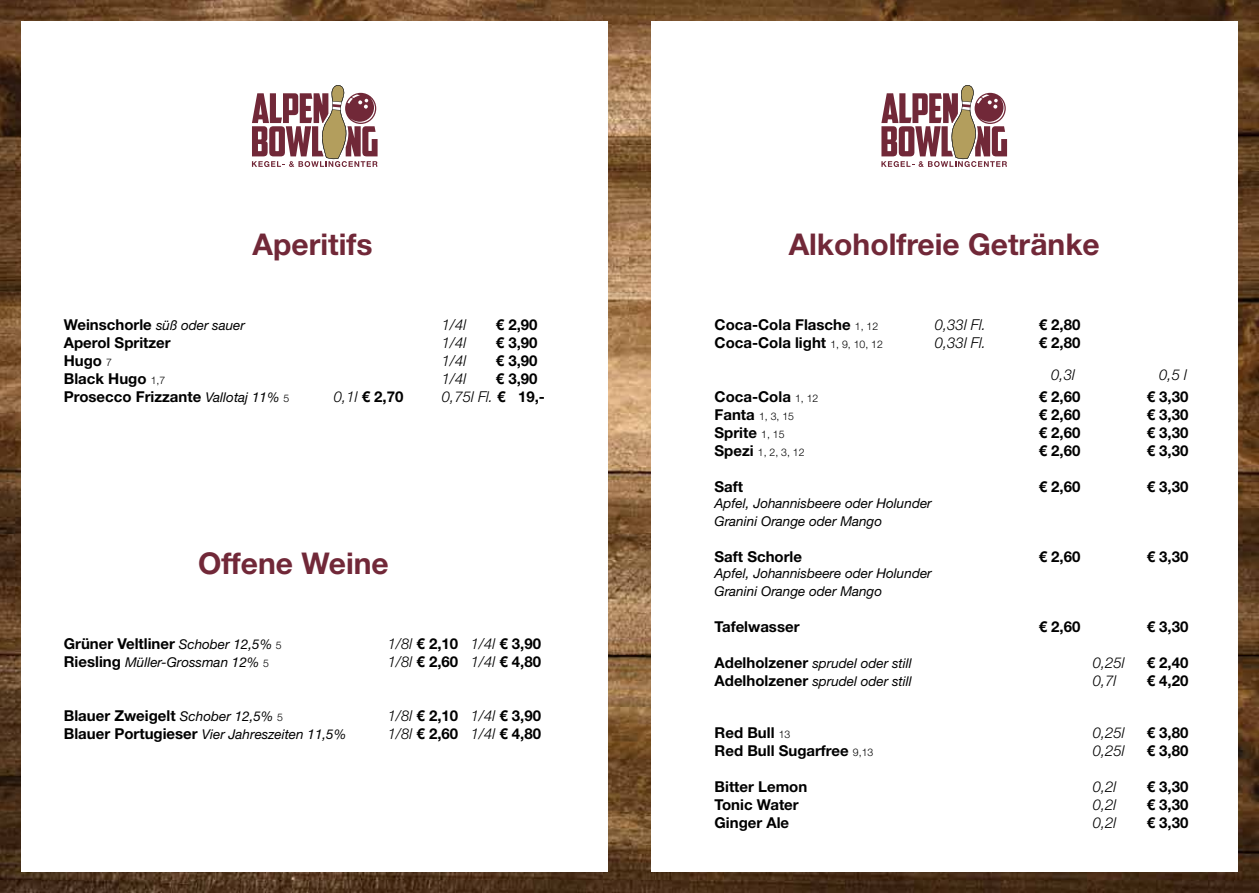
<style>
.page{position:relative;width:1259px;height:893px;background:#fff}
.page>*{position:absolute;margin:0;border:0;box-sizing:border-box;transform-origin:0 0}
.t1{font:700 30px "Helvetica Neue LT Std";color:#712838}
.t2{font:700 15px "Helvetica Neue LT Std";color:#000}
.t3{font:italic 300 15px "Helvetica Neue LT Std";color:#000}
.t4{font:italic 13.5px/18px "Helvetica Neue LT Std";color:#000}
.t5{font:300 10.5px "Helvetica Neue LT Std";color:#000}
.s1{font-weight:700;font-style:normal;font-size:15px}
.s2{font-weight:300;font-size:10.5px}
.s3{font-weight:400;font-style:italic;font-size:13.5px}
.s4{font-weight:300;font-style:italic}
.s5{font-weight:700;font-style:normal}
.s6{font-weight:300;font-style:normal;font-size:10.5px}
.s7{font-weight:700;font-size:15px}
</style>
<div class="page">
<img style="left:0;top:0;width:1259px;height:893px">
<div style="left:21px;top:21px;width:587px;height:851px;background:#fff"></div>
<div style="left:651px;top:21px;width:586px;height:851px;background:#fff"></div>
<svg style="left:881px;top:85px;width:126px;height:82px"></svg>
<svg style="left:252px;top:85px;width:125px;height:82px"></svg>
<h1 class="t1" style="left:253px;top:226px;width:121px">Aperitifs</h1>
<p class="t4" style="left:64px;top:316px;width:183px"><span class="s1">Weinschorle</span> süß oder sauer</p>
<p class="t3" style="left:442px;top:315px;width:26px">1/4l</p>
<p class="t2" style="left:496px;top:315px;width:43px">€ 2,90</p>
<p class="t2" style="left:64px;top:333px;width:108px">Aperol Spritzer</p>
<p class="t3" style="left:442px;top:333px;width:26px">1/4l</p>
<p class="t2" style="left:496px;top:333px;width:43px">€ 3,90</p>
<p class="t2" style="left:64px;top:351px;width:50px">Hugo <span class="s2">7</span></p>
<p class="t3" style="left:442px;top:351px;width:26px">1/4l</p>
<p class="t2" style="left:496px;top:351px;width:43px">€ 3,90</p>
<p class="t2" style="left:64px;top:369px;width:103px">Black Hugo <span class="s2">1,7</span></p>
<p class="t3" style="left:442px;top:369px;width:26px">1/4l</p>
<p class="t2" style="left:496px;top:369px;width:43px">€ 3,90</p>
<p class="t2" style="left:64px;top:387px;width:227px">Prosecco Frizzante <span class="s3">Vallotaj 11%</span> <span class="s2">5</span></p>
<p class="t2" style="left:334px;top:387px;width:71px"><span class="s4">0,1l</span> € 2,70</p>
<p class="t3" style="left:442px;top:387px;width:105px">0,75l Fl. <span class="s5">€ 19,-</span></p>
<h1 class="t1" style="left:198px;top:545px;width:192px">Offene Weine</h1>
<p class="t2" style="left:64px;top:634px;width:219px">Grüner Veltliner <span class="s3">Schober 12,5%</span> <span class="s2">5</span></p>
<p class="t2" style="left:388px;top:634px;width:155px"><span class="s4">1/8l</span> € 2,10 <span class="s4">1/4l</span> € 3,90</p>
<p class="t4" style="left:64px;top:652px;width:207px"><span class="s1">Riesling</span> Müller-Grossman 12% <span class="s6">5</span></p>
<p class="t2" style="left:388px;top:652px;width:155px"><span class="s4">1/8l</span> € 2,60 <span class="s4">1/4l</span> € 4,80</p>
<p class="t2" style="left:64px;top:706px;width:221px">Blauer Zweigelt <span class="s3">Schober 12,5%</span> <span class="s2">5</span></p>
<p class="t2" style="left:388px;top:706px;width:155px"><span class="s4">1/8l</span> € 2,10 <span class="s4">1/4l</span> € 3,90</p>
<p class="t4" style="left:64px;top:724px;width:284px"><span class="s1">Blauer Portugieser</span> Vier Jahreszeiten 11,5%</p>
<p class="t2" style="left:388px;top:724px;width:155px"><span class="s4">1/8l</span> € 2,60 <span class="s4">1/4l</span> € 4,80</p>
<h1 class="t1" style="left:788px;top:226px;width:313px">Alkoholfreie Getränke</h1>
<p class="t2" style="left:714px;top:315px;width:165px">Coca-Cola Flasche <span class="s2">1, 12</span></p>
<p class="t3" style="left:934px;top:315px;width:53px">0,33l Fl.</p>
<p class="t2" style="left:1038px;top:315px;width:43px">€ 2,80</p>
<p class="t2" style="left:714px;top:333px;width:170px">Coca-Cola light <span class="s2">1, 9, 10, 12</span></p>
<p class="t3" style="left:934px;top:333px;width:53px">0,33l Fl.</p>
<p class="t2" style="left:1038px;top:333px;width:43px">€ 2,80</p>
<p class="t3" style="left:1051px;top:365px;width:25px">0,3l</p>
<p class="t3" style="left:1159px;top:365px;width:29px">0,5 l</p>
<p class="t2" style="left:714px;top:387px;width:105px">Coca-Cola <span class="s2">1, 12</span></p>
<p class="t2" style="left:1038px;top:387px;width:43px">€ 2,60</p>
<p class="t2" style="left:1146px;top:387px;width:43px">€ 3,30</p>
<p class="t5" style="left:714px;top:409px;width:81px"><span class="s7">Fanta</span> 1, 3, 15</p>
<p class="t2" style="left:1038px;top:405px;width:43px">€ 2,60</p>
<p class="t2" style="left:1146px;top:405px;width:43px">€ 3,30</p>
<p class="t2" style="left:714px;top:423px;width:72px">Sprite <span class="s2">1, 15</span></p>
<p class="t2" style="left:1038px;top:423px;width:43px">€ 2,60</p>
<p class="t2" style="left:1146px;top:423px;width:43px">€ 3,30</p>
<p class="t5" style="left:714px;top:445px;width:92px"><span class="s7">Spezi</span> 1, 2, 3, 12</p>
<p class="t2" style="left:1038px;top:441px;width:43px">€ 2,60</p>
<p class="t2" style="left:1146px;top:441px;width:43px">€ 3,30</p>
<p class="t2" style="left:714px;top:477px;width:30px">Saft</p>
<p class="t2" style="left:1038px;top:477px;width:43px">€ 2,60</p>
<p class="t2" style="left:1146px;top:477px;width:43px">€ 3,30</p>
<p class="t4" style="left:714px;top:494px;width:219px">Apfel, Johannisbeere oder Holunder<br>Granini Orange oder Mango</p>
<p class="t2" style="left:714px;top:547px;width:89px">Saft Schorle</p>
<p class="t2" style="left:1038px;top:547px;width:43px">€ 2,60</p>
<p class="t2" style="left:1146px;top:547px;width:43px">€ 3,30</p>
<p class="t4" style="left:714px;top:564px;width:219px">Apfel, Johannisbeere oder Holunder<br>Granini Orange oder Mango</p>
<p class="t2" style="left:714px;top:617px;width:86px">Tafelwasser</p>
<p class="t2" style="left:1038px;top:617px;width:43px">€ 2,60</p>
<p class="t2" style="left:1146px;top:617px;width:43px">€ 3,30</p>
<p class="t4" style="left:714px;top:654px;width:199px"><span class="s1">Adelholzener</span> sprudel oder still</p>
<p class="t3" style="left:1092px;top:654px;width:33px">0,25l</p>
<p class="t2" style="left:1146px;top:653px;width:43px">€ 2,40</p>
<p class="t4" style="left:714px;top:672px;width:199px"><span class="s1">Adelholzener</span> sprudel oder still</p>
<p class="t3" style="left:1092px;top:672px;width:25px">0,7l</p>
<p class="t2" style="left:1146px;top:671px;width:43px">€ 4,20</p>
<p class="t2" style="left:714px;top:724px;width:77px">Red Bull <span class="s2">13</span></p>
<p class="t3" style="left:1092px;top:724px;width:33px">0,25l</p>
<p class="t2" style="left:1146px;top:724px;width:43px">€ 3,80</p>
<p class="t2" style="left:714px;top:742px;width:160px">Red Bull Sugarfree <span class="s2">9,13</span></p>
<p class="t3" style="left:1092px;top:742px;width:33px">0,25l</p>
<p class="t2" style="left:1146px;top:742px;width:43px">€ 3,80</p>
<p class="t2" style="left:714px;top:778px;width:94px">Bitter Lemon</p>
<p class="t3" style="left:1092px;top:778px;width:25px">0,2l</p>
<p class="t2" style="left:1146px;top:778px;width:43px">€ 3,30</p>
<p class="t2" style="left:714px;top:796px;width:86px">Tonic Water</p>
<p class="t3" style="left:1092px;top:796px;width:25px">0,2l</p>
<p class="t2" style="left:1146px;top:796px;width:43px">€ 3,30</p>
<p class="t2" style="left:714px;top:814px;width:76px">Ginger Ale</p>
<p class="t3" style="left:1092px;top:814px;width:25px">0,2l</p>
<p class="t2" style="left:1146px;top:814px;width:43px">€ 3,30</p>
</div>
